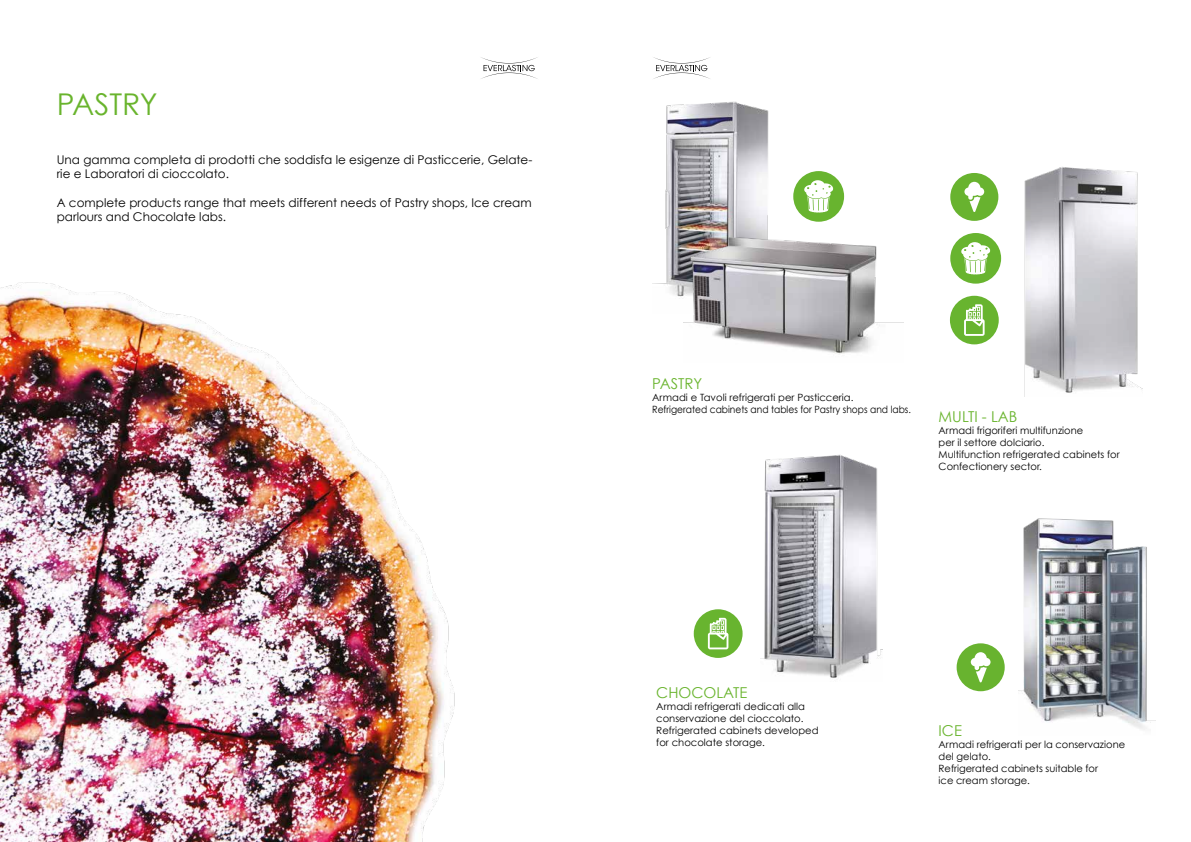
<style>
.page{position:relative;width:1191px;height:842px;background:#fff}
.page>*{position:absolute;margin:0;border:0;box-sizing:border-box;transform-origin:0 0}
.t1{font:30px "Century Gothic";color:#69b42d}
.t2{font:15px "Century Gothic";color:#69b42d}
.t3{font:12px/14.4px "Century Gothic";color:#000}
.t4{font:10px/12px "Century Gothic";color:#000}
</style>
<div class="page">
<svg style="left:481px;top:57px;width:57px;height:22px"></svg>
<svg style="left:653px;top:57px;width:57px;height:22px"></svg>
<img style="left:1018px;top:518px;width:137px;height:212px">
<div style="left:956px;top:643px;width:48px;height:48px;background:#68b32f;border-radius:50%"></div>
<svg style="left:970px;top:652px;width:20px;height:30px"></svg>
<img style="left:761px;top:454px;width:121px;height:224px">
<div style="left:694px;top:609px;width:48px;height:49px;background:#68b42f;border-radius:50%"></div>
<svg style="left:708px;top:618px;width:20px;height:31px"></svg>
<img style="left:652px;top:101px;width:117px;height:196px">
<img style="left:683px;top:230px;width:220px;height:125px">
<div style="left:793px;top:171px;width:51px;height:51px;background:#68b42f;border-radius:50%"></div>
<svg style="left:804px;top:180px;width:30px;height:33px"></svg>
<img style="left:1024px;top:167px;width:118px;height:230px">
<div style="left:950px;top:296px;width:48px;height:48px;background:#68b42f;border-radius:50%"></div>
<svg style="left:964px;top:304px;width:20px;height:32px"></svg>
<div style="left:950px;top:233px;width:51px;height:51px;background:#68b42f;border-radius:50%"></div>
<svg style="left:961px;top:242px;width:30px;height:33px"></svg>
<div style="left:950px;top:173px;width:48px;height:48px;background:#68b32f;border-radius:50%"></div>
<svg style="left:964px;top:182px;width:20px;height:30px"></svg>
<img style="left:0;top:282px;width:455px;height:560px">
<h1 class="t1" style="left:57px;top:85px;width:102px">PASTRY</h1>
<p class="t3" style="left:57px;top:152px;width:477px">Una gamma completa di prodotti che soddisfa le esigenze di Pasticcerie, Gelate&shy;rie e Laboratori di cioccolato.</p>
<p class="t3" style="left:57px;top:195px;width:476px">A complete products range that meets different needs of Pastry shops, Ice cream parlours and Chocolate labs.</p>
<h2 class="t2" style="left:652px;top:374px;width:51px">PASTRY</h2>
<p class="t4" style="left:652px;top:391px;width:260px">Armadi e Tavoli refrigerati per Pasticceria.<br>Refrigerated cabinets and tables for Pastry shops and labs.</p>
<h2 class="t2" style="left:938px;top:407px;width:80px">MULTI - LAB</h2>
<p class="t4" style="left:938px;top:424px;width:183px">Armadi frigoriferi multifunzione<br>per il settore dolciario.<br>Multifunction refrigerated cabinets for<br>Confectionery sector.</p>
<h2 class="t2" style="left:656px;top:683px;width:93px">CHOCOLATE</h2>
<p class="t4" style="left:656px;top:700px;width:164px">Armadi refrigerati dedicati alla conservazione del cioccolato.<br>Refrigerated cabinets developed for chocolate storage.</p>
<h2 class="t2" style="left:938px;top:721px;width:25px">ICE</h2>
<p class="t4" style="left:938px;top:738px;width:188px">Armadi refrigerati per la conservazione del gelato.<br>Refrigerated cabinets suitable for<br>ice cream storage.</p>
</div>
